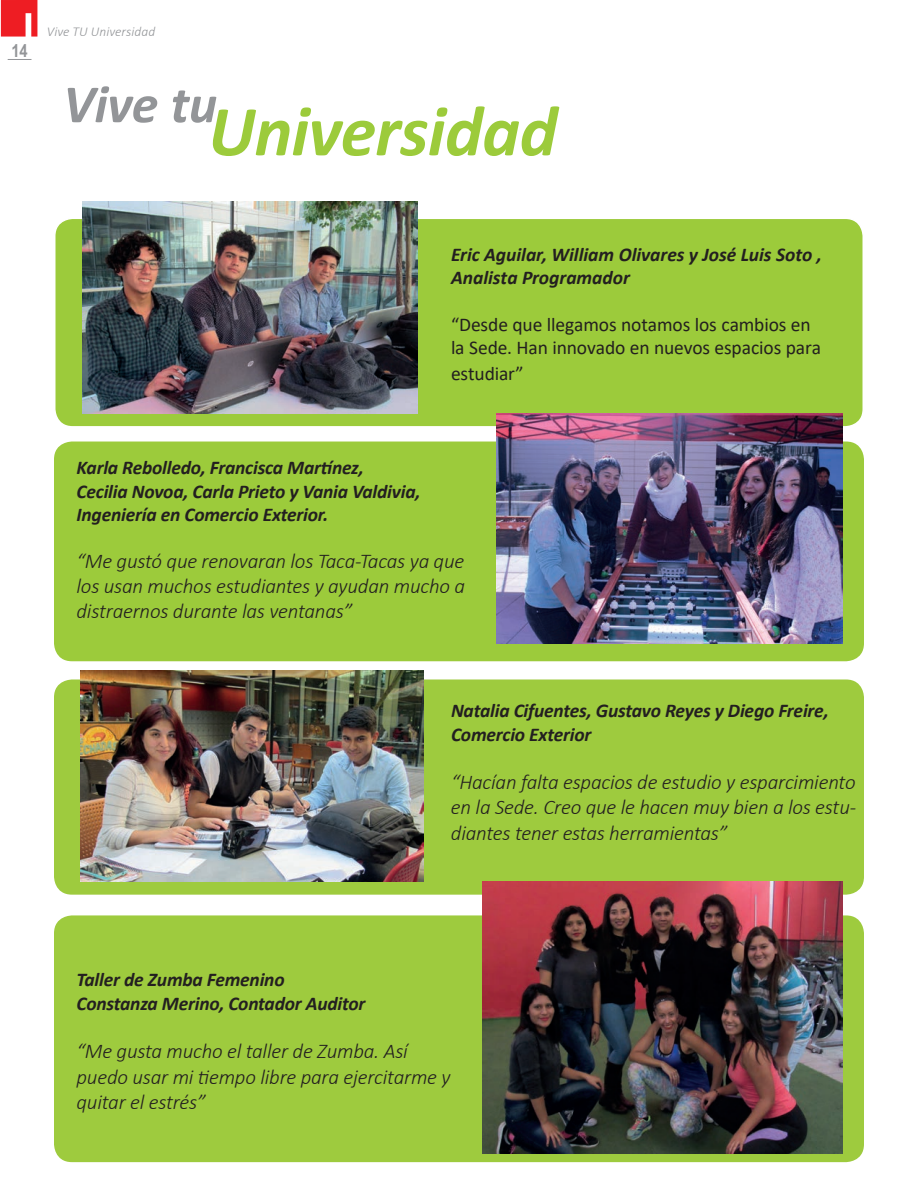
<style>
.page{position:relative;width:918px;height:1188px;background:#fff}
.page>*{position:absolute;margin:0;border:0;box-sizing:border-box;transform-origin:0 0}
.t1{font:italic 700 72px "Calibri";letter-spacing:-.01em;color:#9ccb3b}
.t2{font:italic 700 54px "Calibri";letter-spacing:-.01em;color:#939598}
.t3{font:italic 300 21px/25.2px "Calibri";letter-spacing:-.01em;color:#231f20;text-align:justify}
.t4{font:italic 700 19.5px/23.4px "Calibri";letter-spacing:-.01em;color:#231f20}
.t5{font:19.5px/23.4px "Calibri";letter-spacing:-.005em;color:#231f20}
.t6{font:700 18px "Arial Narrow";color:#939598}
.t7{font:italic 300 13.5px "Calibri";letter-spacing:.005em;color:#939598}
</style>
<div class="page">
<div style="left:54px;top:442px;width:810px;height:219px;background:#9ccb3b;border-radius:18px"></div>
<div style="left:54px;top:680px;width:810px;height:215px;background:#9ecb3e;border-radius:18px"></div>
<div style="left:55px;top:218px;width:808px;height:209px;background:#9ccb3b;border-radius:18px"></div>
<div style="left:54px;top:218px;width:810px;height:210px;border:2px solid #fff;border-radius:18px"></div>
<img style="left:82px;top:201px;width:336px;height:212px">
<img style="left:80px;top:670px;width:343px;height:212px">
<img style="left:497px;top:413px;width:345px;height:231px">
<div style="left:54px;top:915px;width:810px;height:247px;background:#9ecb3e;border-radius:18px"></div>
<img style="left:483px;top:882px;width:359px;height:272px">
<svg style="left:1px;top:0;width:36px;height:37px"></svg>
<svg style="left:8px;top:59px;width:23px;height:1px"></svg>
<p class="t6" style="left:11px;top:37px;width:18px">14</p>
<p class="t7" style="left:47px;top:23px;width:110px">Vive TU Universidad</p>
<h2 class="t2" style="left:63px;top:66px;width:156px">Vive tu</h2>
<h1 class="t1" style="left:208px;top:80px;width:351px">Universidad</h1>
<p class="t4" style="left:451px;top:242px;width:372px">Eric Aguilar, William Olivares y José Luis Soto ,<br>Analista Programador</p>
<p class="t5" style="left:451px;top:312px;width:372px">“Desde que llegamos notamos los cambios en la Sede. Han innovado en nuevos espacios para</p>
<p class="t5" style="left:451px;top:361px;width:74px">estudiar”</p>
<p class="t4" style="left:77px;top:456px;width:346px">Karla Rebolledo, Francisca Martínez,<br>Cecilia Novoa, Carla Prieto y Vania Valdivia,<br>Ingeniería en Comercio Exterior.</p>
<p class="t3" style="left:77px;top:548px;width:390px">“Me gustó que renovaran los Taca-Tacas ya que los usan muchos estudiantes y ayudan mucho a distraernos durante las ventanas”</p>
<p class="t4" style="left:451px;top:698px;width:379px">Natalia Cifuentes, Gustavo Reyes y Diego Freire,<br>Comercio Exterior</p>
<p class="t3" style="left:451px;top:769px;width:407px">“Hacían falta espacios de estudio y esparcimiento en la Sede. Creo que le hacen muy bien a los estu&shy;diantes tener estas herramientas”</p>
<p class="t4" style="left:77px;top:968px;width:290px">Taller de Zumba Femenino<br>Constanza Merino, Contador Auditor</p>
<p class="t3" style="left:77px;top:1039px;width:376px;text-align:left">“Me gusta mucho el taller de Zumba. Así puedo usar mi tiempo libre para ejercitarme y quitar el estrés”</p>
</div>
